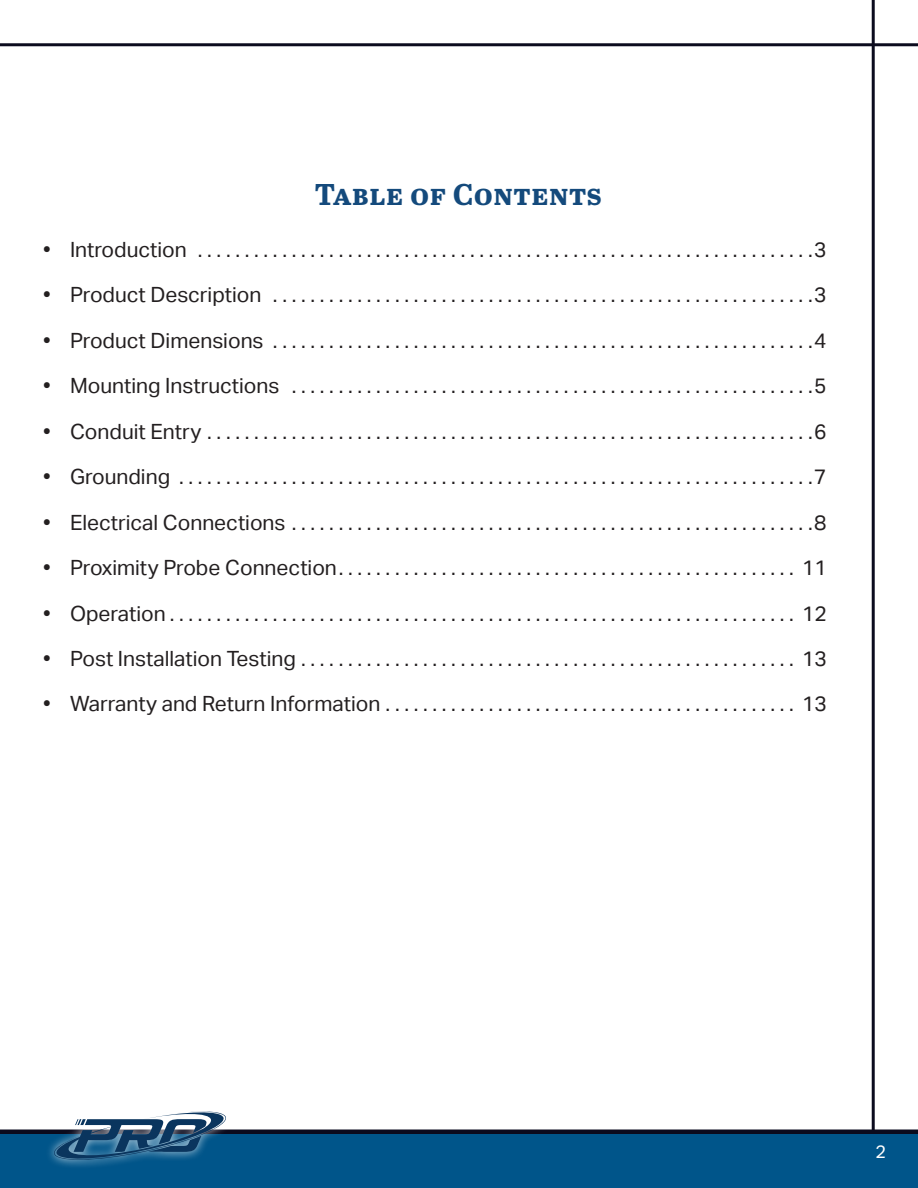
<style>
.page{position:relative;width:918px;height:1188px;background:#fff}
.page>*{position:absolute;margin:0;border:0;box-sizing:border-box;transform-origin:0 0}
.t1{font:700 30px "Abril Text";letter-spacing:.02em;color:#144a7c}
.t2{font:21px "Aktiv Grotesk";color:#231f20}
.t3{font:18px "Aktiv Grotesk";color:#fff}
</style>
<div class="page">
<hr style="left:872px;top:0;width:3px;height:1188px;background:#0b0b1e">
<div style="left:0;top:1134px;width:918px;height:54px;background:#00558a"></div>
<hr style="left:0;top:1130px;width:918px;height:4px;background:#0b0b1e">
<div style="left:45px;top:1103px;width:190px;height:67px;background:#fff;opacity:.75"></div>
<svg style="left:54px;top:1111px;width:172px;height:49px"></svg>
<hr style="left:0;top:43px;width:918px;height:3px;background:#0b0b1e">
<p class="t1" style="left:315px;top:173px;width:289px">Table of Contents</p>
<p class="t2" style="left:43px;top:237px;width:785px">• Introduction . . . . . . . . . . . . . . . . . . . . . . . . . . . . . . . . . . . . . . . . . . . . . . . . . . . . . . . . . . . . . . . . . 3</p>
<p class="t2" style="left:43px;top:283px;width:785px">• Product Description . . . . . . . . . . . . . . . . . . . . . . . . . . . . . . . . . . . . . . . . . . . . . . . . . . . . . . . . . 3</p>
<p class="t2" style="left:43px;top:328px;width:785px">• Product Dimensions . . . . . . . . . . . . . . . . . . . . . . . . . . . . . . . . . . . . . . . . . . . . . . . . . . . . . . . . . 4</p>
<p class="t2" style="left:43px;top:374px;width:785px">• Mounting Instructions . . . . . . . . . . . . . . . . . . . . . . . . . . . . . . . . . . . . . . . . . . . . . . . . . . . . . . . 5</p>
<p class="t2" style="left:43px;top:419px;width:785px">• Conduit Entry . . . . . . . . . . . . . . . . . . . . . . . . . . . . . . . . . . . . . . . . . . . . . . . . . . . . . . . . . . . . . . . . 6</p>
<p class="t2" style="left:43px;top:465px;width:785px">• Grounding . . . . . . . . . . . . . . . . . . . . . . . . . . . . . . . . . . . . . . . . . . . . . . . . . . . . . . . . . . . . . . . . . . . 7</p>
<p class="t2" style="left:43px;top:510px;width:785px">• Electrical Connections . . . . . . . . . . . . . . . . . . . . . . . . . . . . . . . . . . . . . . . . . . . . . . . . . . . . . . . 8</p>
<p class="t2" style="left:43px;top:556px;width:785px">• Proximity Probe Connection . . . . . . . . . . . . . . . . . . . . . . . . . . . . . . . . . . . . . . . . . . . . . . . . . 11</p>
<p class="t2" style="left:43px;top:601px;width:785px">• Operation . . . . . . . . . . . . . . . . . . . . . . . . . . . . . . . . . . . . . . . . . . . . . . . . . . . . . . . . . . . . . . . . . . . 12</p>
<p class="t2" style="left:43px;top:646px;width:785px">• Post Installation Testing . . . . . . . . . . . . . . . . . . . . . . . . . . . . . . . . . . . . . . . . . . . . . . . . . . . . . 13</p>
<p class="t2" style="left:43px;top:692px;width:785px">• Warranty and Return Information . . . . . . . . . . . . . . . . . . . . . . . . . . . . . . . . . . . . . . . . . . . . 13</p>
<p class="t3" style="left:875px;top:1142px;width:12px">2</p>
</div>
